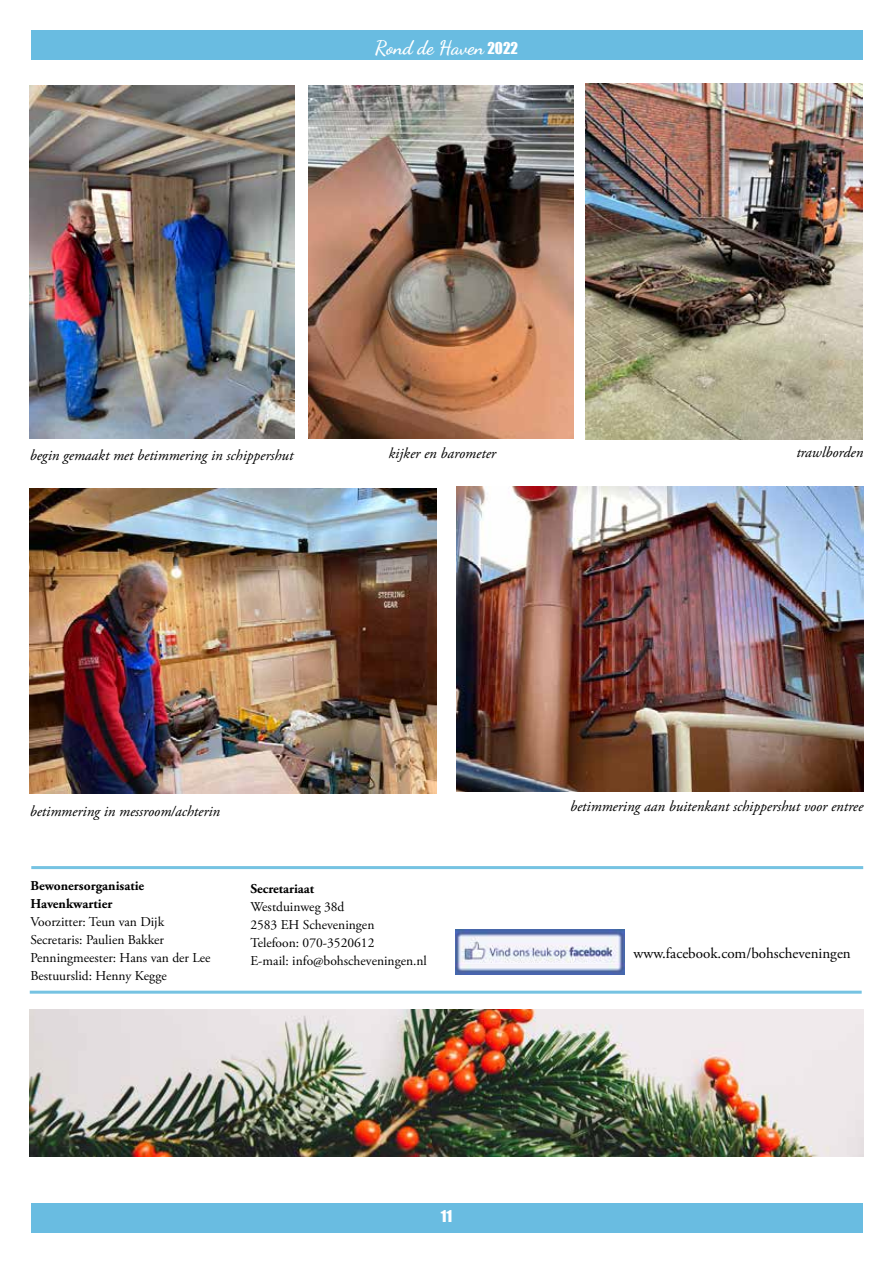
<style>
.page{position:relative;width:893px;height:1263px;background:#fff}
.page>*{position:absolute;margin:0;border:0;box-sizing:border-box;transform-origin:0 0}
.t1{font:19.5px "Dancing Script";color:#fff}
.t2{font:italic 15px "Adobe Garamond Pro";color:#000}
.t3{font:15px "Adobe Garamond Pro";color:#000}
.t4{font:15px "Impact";color:#fff}
.t5{font:13.5px/18px "Adobe Garamond Pro";color:#000}
.t6{font:700 13.5px/18px "Adobe Garamond Pro";color:#000}
.s1{font-family:"Impact";font-size:15px}
</style>
<div class="page">
<div style="left:31px;top:31px;width:831px;height:29px;background:#69bce1"></div>
<div style="left:31px;top:1203px;width:831px;height:29px;background:#69bce1"></div>
<img style="left:455px;top:930px;width:170px;height:44px">
<hr style="left:31px;top:866px;width:832px;height:3px;background:#76c3e2">
<img style="left:30px;top:86px;width:265px;height:353px">
<img style="left:30px;top:488px;width:407px;height:306px">
<img style="left:456px;top:486px;width:407px;height:305px">
<img style="left:309px;top:86px;width:264px;height:353px">
<img style="left:585px;top:84px;width:278px;height:356px">
<hr style="left:30px;top:991px;width:832px;height:3px;background:#76c3e2">
<img style="left:30px;top:1009px;width:833px;height:148px">
<h1 class="t1" style="left:375px;top:33px;width:145px">Rond de Haven <span class="s1">2022</span></h1>
<p class="t2" style="left:30px;top:446px;width:265px">begin gemaakt met betimmering in schippershut</p>
<p class="t2" style="left:388px;top:445px;width:109px">kijker en barometer</p>
<p class="t2" style="left:796px;top:444px;width:68px">trawlborden</p>
<p class="t2" style="left:30px;top:802px;width:192px">betimmering in messroom/achterin</p>
<p class="t2" style="left:570px;top:797px;width:295px">betimmering aan buitenkant schippershut voor entree</p>
<p class="t6" style="left:30px;top:877px;width:115px">Bewonersorganisatie<br>Havenkwartier</p>
<p class="t5" style="left:30px;top:913px;width:182px">Voorzitter: Teun van Dijk<br>Secretaris: Paulien Bakker<br>Penningmeester: Hans van der Lee<br>Bestuurslid: Henny Kegge</p>
<p class="t6" style="left:250px;top:880px;width:65px">Secretariaat</p>
<p class="t5" style="left:250px;top:899px;width:178px">Westduinweg 38d<br>2583 EH Scheveningen<br>Telefoon: 070-3520612<br>E-mail: info@bohscheveningen.nl</p>
<p class="t4" style="left:441px;top:1204px;width:13px">11</p>
<p class="t3" style="left:634px;top:944px;width:219px">www.facebook.com/bohscheveningen</p>
</div>
